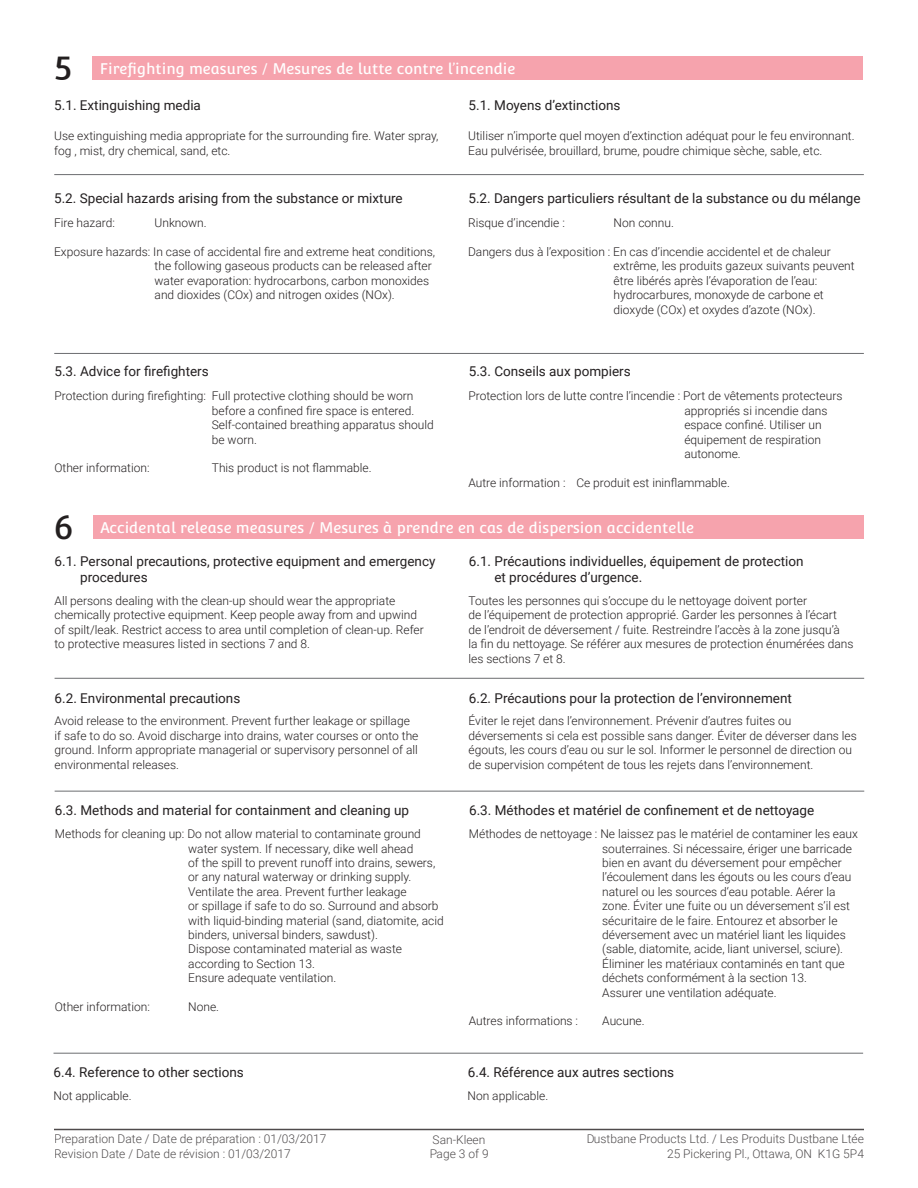
<style>
.page{position:relative;width:918px;height:1188px;background:#fff}
.page>*{position:absolute;margin:0;border:0;box-sizing:border-box;transform-origin:0 0}
.t1{font:34.5px "Convergence";color:#231f20}
.t2{font:15px "Convergence";color:#fff}
.t3{font:13.5px/16.2px "Roboto";color:#231f20}
.t4{font:300 12px/14.4px "Roboto";color:#231f20}
</style>
<div class="page">
<hr style="left:54px;top:1129px;width:810px;height:1px;background:#231f20">
<div style="left:93px;top:56px;width:770px;height:24px;background:#f6a3ad"></div>
<hr style="left:54px;top:174px;width:810px;height:1px;background:#6c6d70">
<hr style="left:54px;top:353px;width:810px;height:1px;background:#6c6d70">
<div style="left:93px;top:515px;width:771px;height:24px;background:#f6a3ad"></div>
<hr style="left:55px;top:678px;width:809px;height:1px;background:#6c6d70">
<hr style="left:55px;top:791px;width:809px;height:1px;background:#6c6d70">
<hr style="left:54px;top:1053px;width:809px;height:1px;background:#6c6d70">
<h1 class="t1" style="left:54px;top:48px;width:19px">5</h1>
<p class="t2" style="left:100px;top:60px;width:417px">Firefighting measures / Mesures de lutte contre l’incendie</p>
<p class="t3" style="left:54px;top:97px;width:148px">5.1. Extinguishing media</p>
<p class="t3" style="left:469px;top:97px;width:153px">5.1. Moyens d’extinctions</p>
<p class="t4" style="left:54px;top:128px;width:386px">Use extinguishing media appropriate for the surrounding fire. Water spray, fog , mist, dry chemical, sand, etc.</p>
<p class="t4" style="left:468px;top:128px;width:388px">Utiliser n’importe quel moyen d’extinction adéquat pour le feu environnant.<br>Eau pulvérisée, brouillard, brume, poudre chimique sèche, sable, etc.</p>
<p class="t3" style="left:54px;top:190px;width:350px">5.2. Special hazards arising from the substance or mixture</p>
<p class="t3" style="left:468px;top:190px;width:394px">5.2. Dangers particuliers résultant de la substance ou du mélange</p>
<p class="t4" style="left:54px;top:215px;width:62px">Fire hazard:</p>
<p class="t4" style="left:155px;top:215px;width:54px">Unknown.</p>
<p class="t4" style="left:155px;top:244px;width:282px;text-indent:-100px">Exposure hazards: In case of accidental fire and extreme heat conditions, the following gaseous products can be released after water evaporation: hydrocarbons, carbon monoxides and dioxides (COx) and nitrogen oxides (NOx).</p>
<p class="t4" style="left:468px;top:215px;width:98px">Risque d’incendie :</p>
<p class="t4" style="left:614px;top:215px;width:62px">Non connu.</p>
<p class="t4" style="left:614px;top:244px;width:243px;text-indent:-146px">Dangers dus à l’exposition : En cas d’incendie accidentel et de chaleur extrême, les produits gazeux suivants peuvent être libérés après l’évaporation de l’eau: hydrocarbures, monoxyde de carbone et dioxyde (COx) et oxydes d’azote (NOx).</p>
<p class="t3" style="left:54px;top:363px;width:156px">5.3. Advice for firefighters</p>
<p class="t3" style="left:469px;top:363px;width:164px">5.3. Conseils aux pompiers</p>
<p class="t4" style="left:212px;top:389px;width:223px;text-indent:-158px">Protection during firefighting: Full protective clothing should be worn before a confined fire space is entered.<br>Self-contained breathing apparatus should be worn.</p>
<p class="t4" style="left:54px;top:461px;width:97px">Other information:</p>
<p class="t4" style="left:212px;top:461px;width:161px">This product is not flammable.</p>
<p class="t4" style="left:684px;top:389px;width:160px;text-indent:-216px">Protection lors de lutte contre l’incendie : Port de vêtements protecteurs appropriés si incendie dans espace confiné. Utiliser un équipement de respiration autonome.</p>
<p class="t4" style="left:468px;top:475px;width:263px">Autre information : Ce produit est ininflammable.</p>
<h1 class="t1" style="left:54px;top:506px;width:21px">6</h1>
<p class="t2" style="left:100px;top:518px;width:595px">Accidental release measures / Mesures à prendre en cas de dispersion accidentelle</p>
<p class="t3" style="left:80px;top:552px;width:357px;text-indent:-26px">6.1. Personal precautions, protective equipment and emergency procedures</p>
<p class="t3" style="left:494px;top:552px;width:311px;text-indent:-26px">6.1. Précautions individuelles, équipement de protection et procédures d’urgence.</p>
<p class="t4" style="left:55px;top:593px;width:371px">All persons dealing with the clean-up should wear the appropriate chemically protective equipment. Keep people away from and upwind of spilt/leak. Restrict access to area until completion of clean-up. Refer to protective measures listed in sections 7 and 8.</p>
<p class="t4" style="left:469px;top:593px;width:387px">Toutes les personnes qui s’occupe du le nettoyage doivent porter<br>de l’équipement de protection approprié. Garder les personnes à l’écart<br>de l’endroit de déversement / fuite. Restreindre l’accès à la zone jusqu’à<br>la fin du nettoyage. Se référer aux mesures de protection énumérées dans les sections 7 et 8.</p>
<p class="t3" style="left:55px;top:689px;width:187px">6.2. Environmental precautions</p>
<p class="t3" style="left:469px;top:689px;width:324px">6.2. Précautions pour la protection de l’environnement</p>
<p class="t4" style="left:55px;top:713px;width:365px">Avoid release to the environment. Prevent further leakage or spillage if safe to do so. Avoid discharge into drains, water courses or onto the ground. Inform appropriate managerial or supervisory personnel of all environmental releases.</p>
<p class="t4" style="left:469px;top:713px;width:390px">Éviter le rejet dans l’environnement. Prévenir d’autres fuites ou déversements si cela est possible sans danger. Éviter de déverser dans les égouts, les cours d’eau ou sur le sol. Informer le personnel de direction ou de supervision compétent de tous les rejets dans l’environnement.</p>
<p class="t3" style="left:55px;top:802px;width:356px">6.3. Methods and material for containment and cleaning up</p>
<p class="t3" style="left:469px;top:802px;width:347px">6.3. Méthodes et matériel de confinement et de nettoyage</p>
<p class="t4" style="left:188px;top:826px;width:257px;text-indent:-133px">Methods for cleaning up: Do not allow material to contaminate ground water system. If necessary, dike well ahead<br>of the spill to prevent runoff into drains, sewers, or any natural waterway or drinking supply.<br>Ventilate the area. Prevent further leakage<br>or spillage if safe to do so. Surround and absorb with liquid-binding material (sand, diatomite, acid binders, universal binders, sawdust).<br>Dispose contaminated material as waste according to Section 13.<br>Ensure adequate ventilation.</p>
<p class="t4" style="left:55px;top:999px;width:97px">Other information:</p>
<p class="t4" style="left:188px;top:999px;width:32px">None.</p>
<p class="t4" style="left:602px;top:826px;width:257px;text-indent:-134px">Méthodes de nettoyage : Ne laissez pas le matériel de contaminer les eaux souterraines. Si nécessaire, ériger une barricade bien en avant du déversement pour empêcher l’écoulement dans les égouts ou les cours d’eau naturel ou les sources d‘eau potable. Aérer la zone. Éviter une fuite ou un déversement s’il est sécuritaire de le faire. Entourez et absorber le déversement avec un matériel liant les liquides (sable, diatomite, acide, liant universel, sciure).<br>Éliminer les matériaux contaminés en tant que déchets conformément à la section 13.<br>Assurer une ventilation adéquate.</p>
<p class="t4" style="left:469px;top:1014px;width:111px">Autres informations :</p>
<p class="t4" style="left:602px;top:1014px;width:44px">Aucune.</p>
<p class="t3" style="left:54px;top:1064px;width:192px">6.4. Reference to other sections</p>
<p class="t3" style="left:468px;top:1064px;width:208px">6.4. Référence aux autres sections</p>
<p class="t4" style="left:54px;top:1088px;width:80px">Not applicable.</p>
<p class="t4" style="left:468px;top:1088px;width:82px">Non applicable.</p>
<p class="t4" style="left:54px;top:1132px;width:274px">Preparation Date / Date de préparation : 01/03/2017<br>Revision Date / Date de révision : 01/03/2017</p>
<p class="t4" style="left:429px;top:1132px;width:61px">San-Kleen<br>Page 3 of 9</p>
<p class="t4" style="left:586px;top:1132px;width:279px;text-align:right">Dustbane Products Ltd. / Les Produits Dustbane Ltée<br>25 Pickering Pl., Ottawa, ON K1G 5P4</p>
</div>
